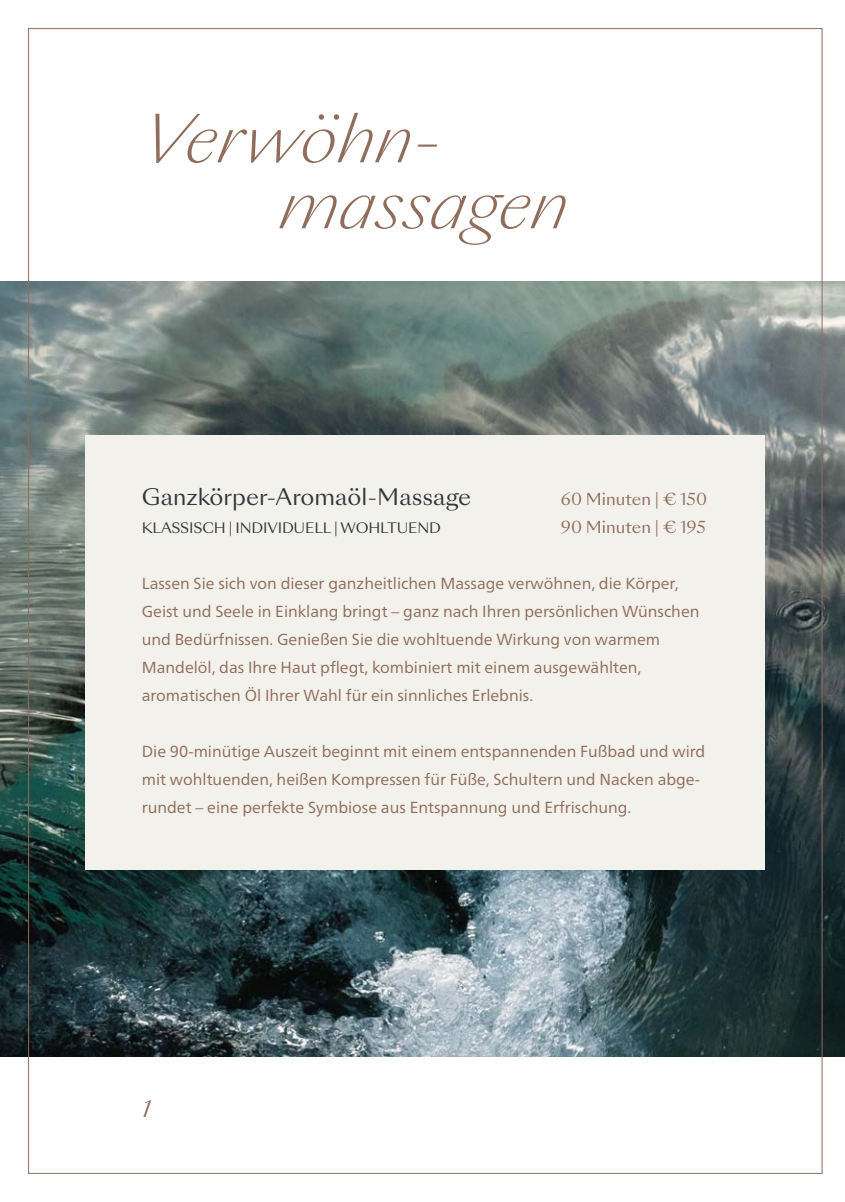
<style>
.page{position:relative;width:845px;height:1202px;background:#fff}
.page>*{position:absolute;margin:0;border:0;box-sizing:border-box;transform-origin:0 0}
.t1{font:italic 300 64px/66px "Sang Bleu Sunrise";color:#906c5b}
.t2{font:22px "Sang Bleu Sunrise";color:#32363a}
.t3{font:italic 22px "Sang Bleu Sunrise";color:#906c5b}
.t4{font:16px/28px "Frutiger Neue LT Pro";color:#906c5b}
.t5{font:16px/28px "Sang Bleu Sunrise";color:#906c5b}
.t6{font:14px "Sang Bleu Sunrise";letter-spacing:-.01em;color:#32363a}
</style>
<div class="page">
<img style="left:0;top:281px;width:845px;height:775px">
<div style="left:85px;top:435px;width:680px;height:435px;background:#f2f1ec"></div>
<h1 class="t1" style="left:279px;top:109px;width:290px;text-indent:-137px">Verwöhn&shy;massagen</h1>
<h2 class="t2" style="left:142px;top:482px;width:331px">Ganzkörper-Aromaöl-Massage</h2>
<p class="t6" style="left:142px;top:518px;width:301px">KLASSISCH | INDIVIDUELL | WOHLTUEND</p>
<p class="t5" style="left:561px;top:486px;width:148px">60 Minuten | € 150<br>90 Minuten | € 195</p>
<p class="t4" style="left:142px;top:569px;width:559px">Lassen Sie sich von dieser ganzheitlichen Massage verwöhnen, die Körper, Geist und Seele in Einklang bringt – ganz nach Ihren persönlichen Wünschen und Bedürfnissen. Genießen Sie die wohltuende Wirkung von warmem Mandelöl, das Ihre Haut pflegt, kombiniert mit einem ausgewählten, aromatischen Öl Ihrer Wahl für ein sinnliches Erlebnis.</p>
<p class="t4" style="left:142px;top:737px;width:565px">Die 90-minütige Auszeit beginnt mit einem entspannenden Fußbad und wird mit wohltuenden, heißen Kompressen für Füße, Schultern und Nacken abge&shy;rundet – eine perfekte Symbiose aus Entspannung und Erfrischung.</p>
<h2 class="t3" style="left:142px;top:1094px;width:10px">1</h2>
</div>
